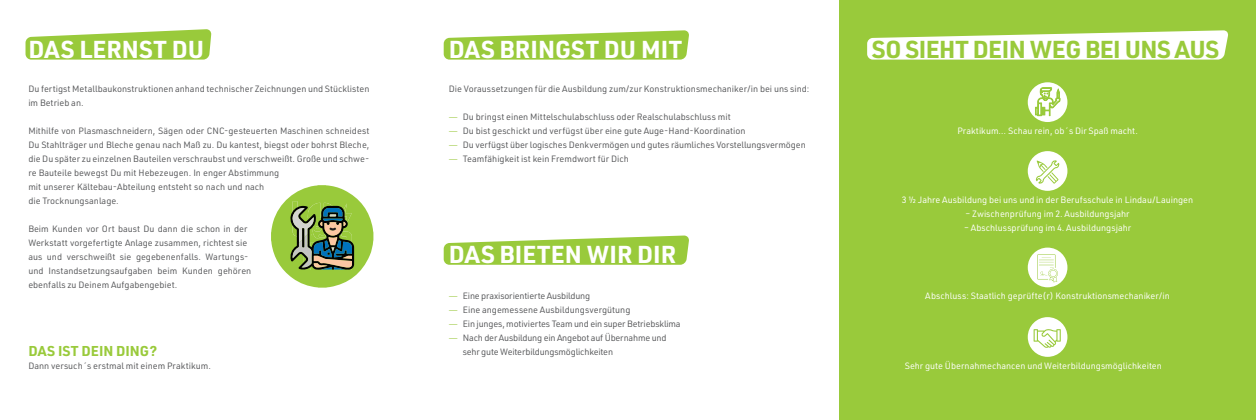
<style>
.page{position:relative;width:1256px;height:420px;background:#fff}
.page>*{position:absolute;margin:0;border:0;box-sizing:border-box;transform-origin:0 0}
.t1{font:700 24px "URWDIN";letter-spacing:.005em;color:#fff}
.t2{font:700 24px "URWDIN";letter-spacing:-.02em;color:#99ca3b}
.t3{font:700 14px "URWDIN";color:#99ca3b}
.t4{font:9px/14px "URWDIN";color:#57585a}
.t5{font:9px "URWDIN";color:#fff}
.t6{font:9px/14px "URWDIN";letter-spacing:-.02em;color:#57585a}
.s1{font-family:"Open Sans";color:#add261}
</style>
<div class="page">
<div style="left:839px;top:0;width:417px;height:420px;background:#99ca3b"></div>
<svg style="left:867px;top:30px;width:361px;height:30px;background:#eef6df"></svg>
<svg style="left:444px;top:30px;width:245px;height:30px;background:#a9d25a"></svg>
<div style="left:1028px;top:82px;width:39px;height:40px;background:#fff;border-radius:50%"></div>
<svg style="left:1035px;top:87px;width:25px;height:29px"></svg>
<div style="left:1028px;top:151px;width:39px;height:40px;background:#fff;border-radius:50%"></div>
<svg style="left:1036px;top:160px;width:23px;height:24px"></svg>
<div style="left:1028px;top:247px;width:39px;height:40px;background:#fff;border-radius:50%"></div>
<svg style="left:1037px;top:254px;width:21px;height:28px"></svg>
<div style="left:1028px;top:317px;width:39px;height:39px;background:#fff;border-radius:50%"></div>
<svg style="left:1033px;top:329px;width:28px;height:19px"></svg>
<svg style="left:26px;top:29px;width:185px;height:31px;background:#a8d258"></svg>
<svg style="left:444px;top:235px;width:245px;height:29px;background:#a8d259"></svg>
<svg style="left:271px;top:185px;width:102px;height:102px"></svg>
<h1 class="t1" style="left:28px;top:33px;width:177px">DAS LERNST DU</h1>
<p class="t4" style="left:28px;top:81px;width:343px">Du fertigst Metallbaukonstruktionen anhand technischer Zeichnungen und Stücklisten im Betrieb an.</p>
<p class="t4" style="left:28px;top:123px;width:343px">Mithilfe von Plasmaschneidern, Sägen oder CNC-gesteuerten Maschinen schneidest Du Stahlträger und Bleche genau nach Maß zu. Du kantest, biegst oder bohrst Bleche, die Du später zu einzelnen Bauteilen verschraubst und verschweißt. Große und schwe&shy;re Bauteile bewegst Du mit Hebezeugen. In enger Abstimmung<br>mit unserer Kältebau-Abteilung entsteht so nach und nach<br>die Trocknungsanlage.</p>
<p class="t4" style="left:28px;top:221px;width:225px">Beim Kunden vor Ort baust Du dann die schon in der Werkstatt vorgefertigte Anlage zusammen, richtest sie aus und verschweißt sie gegebenenfalls. Wartungs&shy;und Instandsetzungsaufgaben beim Kunden gehören ebenfalls zu Deinem Aufgabengebiet.</p>
<h2 class="t3" style="left:28px;top:341px;width:130px">DAS IST DEIN DING?</h2>
<p class="t4" style="left:28px;top:358px;width:184px">Dann versuch´s erstmal mit einem Praktikum.</p>
<h1 class="t1" style="left:449px;top:33px;width:235px">DAS BRINGST DU MIT</h1>
<p class="t4" style="left:449px;top:81px;width:362px">Die Voraussetzungen für die Ausbildung zum/zur Konstruktionsmechaniker/in bei uns sind:</p>
<p class="t4" style="left:449px;top:109px;width:283px"><span class="s1">—</span> Du bringst einen Mittelschulabschluss oder Realschulabschluss mit</p>
<p class="t4" style="left:449px;top:123px;width:298px"><span class="s1">—</span> Du bist geschickt und verfügst über eine gute Auge-Hand-Koordination</p>
<p class="t4" style="left:449px;top:137px;width:359px"><span class="s1">—</span> Du verfügst über logisches Denkvermögen und gutes räumliches Vorstellungsvermögen</p>
<p class="t4" style="left:449px;top:151px;width:182px"><span class="s1">—</span> Teamfähigkeit ist kein Fremdwort für Dich</p>
<h1 class="t1" style="left:449px;top:238px;width:229px">DAS BIETEN WIR DIR</h1>
<p class="t6" style="left:449px;top:288px;width:143px"><span class="s1">—</span> Eine praxisorientierte Ausbildung</p>
<p class="t4" style="left:449px;top:302px;width:183px"><span class="s1">—</span> Eine angemessene Ausbildungsvergütung</p>
<p class="t6" style="left:449px;top:316px;width:233px"><span class="s1">—</span> Ein junges, motiviertes Team und ein super Betriebsklima</p>
<p class="t6" style="left:463px;top:330px;width:205px;text-indent:-14px"><span class="s1">—</span> Nach der Ausbildung ein Angebot auf Übernahme und sehr gute Weiterbildungsmöglichkeiten</p>
<h1 class="t2" style="left:872px;top:33px;width:349px">SO SIEHT DEIN WEG BEI UNS AUS</h1>
<p class="t5" style="left:957px;top:125px;width:182px">Praktikum… Schau rein, ob´s Dir Spaß macht.</p>
<p class="t5" style="left:902px;top:194px;width:293px">3 ½ Jahre Ausbildung bei uns und in der Berufsschule in Lindau/Lauingen</p>
<p class="t5" style="left:965px;top:208px;width:165px">– Zwischenprüfung im 2. Ausbildungsjahr</p>
<p class="t5" style="left:964px;top:222px;width:169px">– Abschlussprüfung im 4. Ausbildungsjahr</p>
<p class="t5" style="left:925px;top:290px;width:246px">Abschluss: Staatlich geprüfte(r) Konstruktionsmechaniker/in</p>
<p class="t5" style="left:904px;top:359px;width:259px">Sehr gute Übernahmechancen und Weiterbildungsmöglichkeiten</p>
</div>
